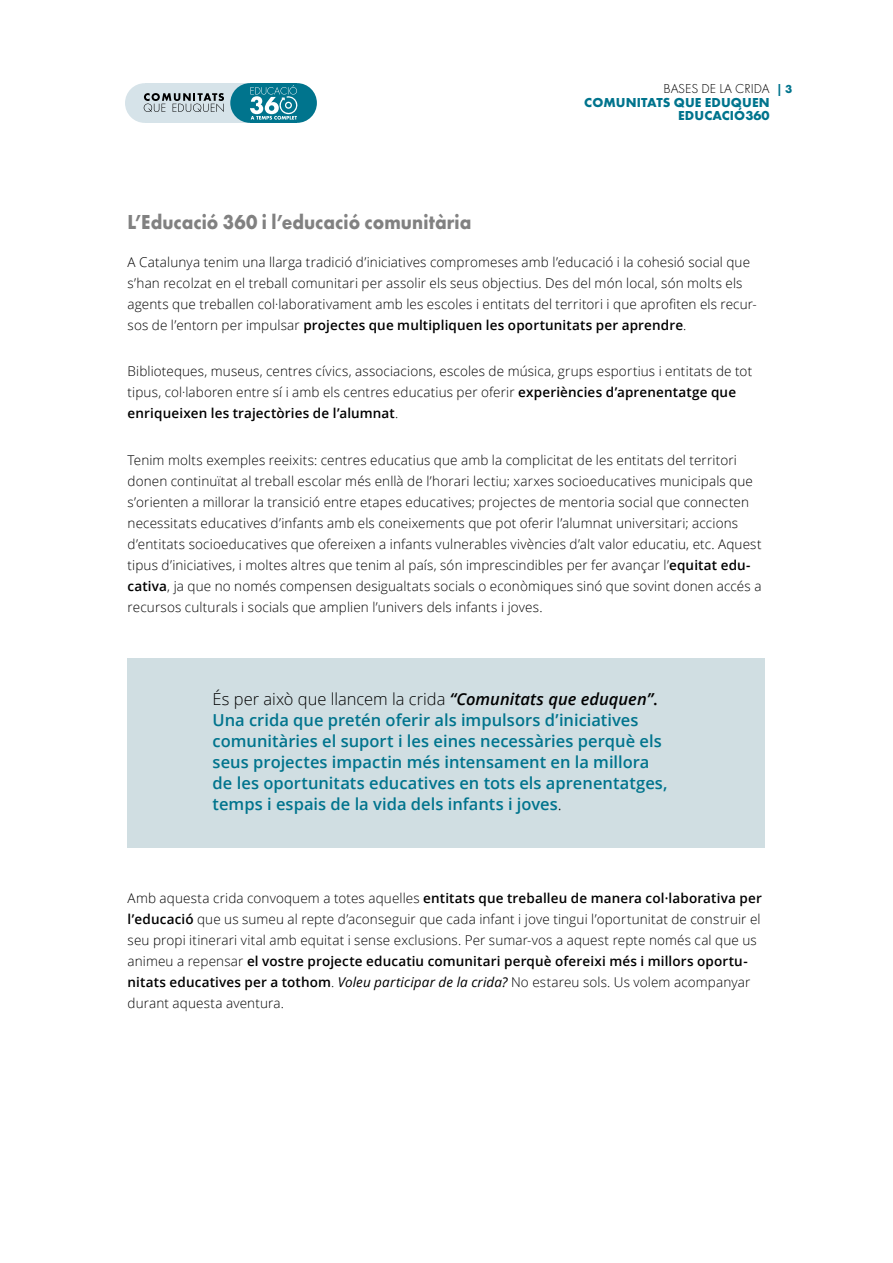
<style>
.page{position:relative;width:893px;height:1263px;background:#fff}
.page>*{position:absolute;margin:0;border:0;box-sizing:border-box;transform-origin:0 0}
.t1{font:700 21px "Futura PT";letter-spacing:.005em;color:#818181;scale:.9 1}
.t2{font:600 16.5px/21px "Open Sans";color:#00748d}
.t3{font:300 13.5px/21px "Open Sans";letter-spacing:.01em;color:#000}
.t4{font:700 13.5px/13.5px "Futura PT";letter-spacing:.01em;color:#00748d;text-align:right}
.t5{font:300 13.5px "Futura PT";color:#000}
.t6{font:700 12px "Futura PT";color:#00748d}
.s1{font-weight:600}
.s2{font-weight:300;color:#000}
.s3{font-style:italic;color:#000}
.s4{color:#000}
.s5{font-weight:400;font-style:italic}
</style>
<div class="page">
<div style="left:145px;top:83px;width:106px;height:40px;background:#d6e3e9"></div>
<div style="left:250px;top:83px;width:47px;height:40px;background:#00748d"></div>
<div style="left:230px;top:83px;width:40px;height:40px;background:#00748d;border-radius:50%"></div>
<div style="left:277px;top:83px;width:40px;height:40px;background:#00748d;border-radius:50%"></div>
<div style="left:125px;top:83px;width:39px;height:40px;background:#d6e3e9;border-radius:50%"></div>
<svg style="left:250px;top:85px;width:48px;height:35px"></svg>
<svg style="left:144px;top:93px;width:80px;height:19px"></svg>
<div style="left:128px;top:658px;width:637px;height:190px;background:#d0dee2"></div>
<p class="t5" style="left:664px;top:81px;width:108px">BASES DE LA CRIDA</p>
<p class="t4" style="left:584px;top:95px;width:187px">COMUNITATS QUE EDUQUEN<br>EDUCACIÓ360</p>
<p class="t6" style="left:776px;top:82px;width:17px">| 3</p>
<h1 class="t1" style="left:128px;top:208px;width:383px">L’Educació 360 i l’educació comunitària</h1>
<p class="t3" style="left:128px;top:251px;width:631px">A Catalunya tenim una llarga tradició d’iniciatives compromeses amb l’educació i la cohesió social que s’han recolzat en el treball comunitari per assolir els seus objectius. Des del món local, són molts els agents que treballen col·laborativament amb les escoles i entitats del territori i que aprofiten els recur&shy;sos de l’entorn per impulsar <span class="s1">projectes que multipliquen les oportunitats per aprendre</span>.</p>
<p class="t3" style="left:128px;top:360px;width:626px">Biblioteques, museus, centres cívics, associacions, escoles de música, grups esportius i entitats de tot tipus, col·laboren entre sí i amb els centres educatius per oferir <span class="s1">experiències d’aprenentatge que enriqueixen les trajectòries de l’alumnat</span>.</p>
<p class="t3" style="left:128px;top:449px;width:635px">Tenim molts exemples reeixits: centres educatius que amb la complicitat de les entitats del territori donen continuïtat al treball escolar més enllà de l’horari lectiu; xarxes socioeducatives municipals que s’orienten a millorar la transició entre etapes educatives; projectes de mentoria social que connecten necessitats educatives d’infants amb els coneixements que pot oferir l’alumnat universitari; accions d’entitats socioeducatives que ofereixen a infants vulnerables vivències d’alt valor educatiu, etc. Aquest tipus d’iniciatives, i moltes altres que tenim al país, són imprescindibles per fer avançar l’<span class="s1">equitat edu&shy;cativa</span>, ja que no només compensen desigualtats socials o econòmiques sinó que sovint donen accés a recursos culturals i socials que amplien l’univers dels infants i joves.</p>
<p class="t2" style="left:213px;top:688px;width:457px"><span class="s2">És per això que llancem la crida</span> <span class="s3">“Comunitats que eduquen”</span><span class="s4">.<br></span>Una crida que pretén oferir als impulsors d’iniciatives comunitàries el suport i les eines necessàries perquè els seus projectes impactin més intensament en la millora de les oportunitats educatives en tots els aprenentatges, temps i espais de la vida dels infants i joves<span class="s2">.</span></p>
<p class="t3" style="left:128px;top:887px;width:636px">Amb aquesta crida convoquem a totes aquelles <span class="s1">entitats que treballeu de manera col·laborativa per l’educació</span> que us sumeu al repte d’aconseguir que cada infant i jove tingui l’oportunitat de construir el seu propi itinerari vital amb equitat i sense exclusions. Per sumar-vos a aquest repte només cal que us animeu a repensar <span class="s1">el vostre projecte educatiu comunitari perquè ofereixi més i millors oportu&shy;nitats educatives per a tothom</span>. <span class="s5">Voleu participar de la crida?</span> No estareu sols. Us volem acompanyar durant aquesta aventura.</p>
</div>
